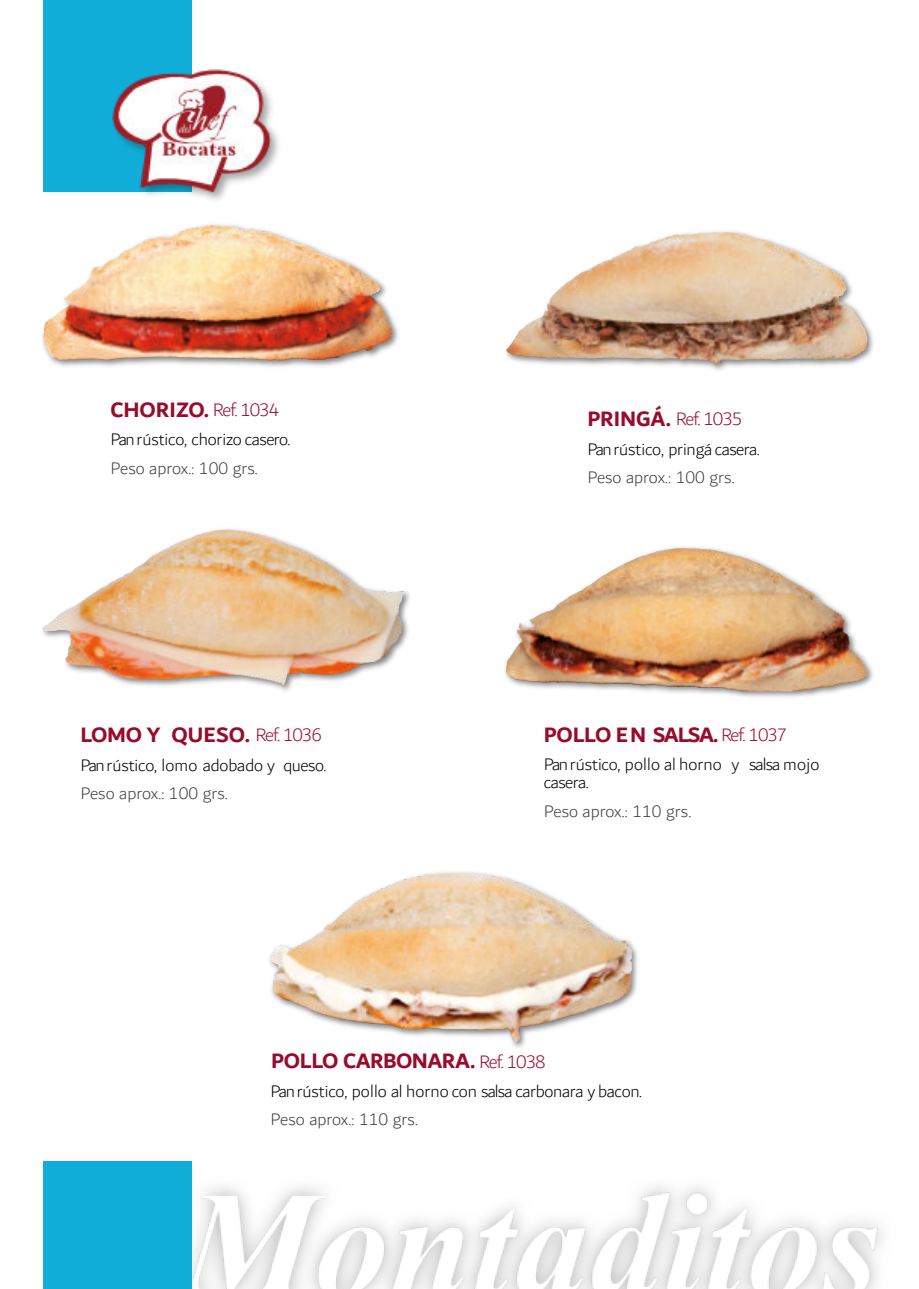
<style>
.page{position:relative;width:919px;height:1289px;background:#fff}
.page>*{position:absolute;margin:0;border:0;box-sizing:border-box;transform-origin:0 0}
.t1{font:700 22.5px "Dubai";color:#990a2c}
.t2{font:700 22.5px "Dubai";letter-spacing:-.02em;color:#990a2c}
.t3{font:700 22.5px "Dubai";letter-spacing:-.04em;color:#990a2c}
.t4{font:300 19.5px "Dubai";letter-spacing:-.055em;color:#990a2c}
.t5{font:300 18px/18px "Dubai";letter-spacing:-.015em;color:#000}
.t6{font:300 18px "Dubai";color:#404040}
.s1{font-weight:300;font-size:19.5px}
.s2{font-weight:700;font-size:22.5px}
</style>
<div class="page">
<div style="left:43px;top:0;width:148px;height:191px;background:#11add9"></div>
<img style="left:42px;top:224px;width:356px;height:143px">
<img style="left:146px;top:225px;width:67px;height:15px">
<img style="left:505px;top:231px;width:369px;height:140px">
<img style="left:651px;top:232px;width:73px;height:10px">
<img style="left:42px;top:529px;width:368px;height:162px">
<img style="left:158px;top:529px;width:68px;height:23px">
<img style="left:505px;top:547px;width:368px;height:150px">
<img style="left:613px;top:548px;width:70px;height:22px">
<img style="left:269px;top:872px;width:369px;height:176px">
<img style="left:373px;top:873px;width:91px;height:19px">
<img style="left:111px;top:68px;width:168px;height:132px">
<img style="left:191px;top:1173px;width:692px;height:115px">
<div style="left:43px;top:1161px;width:148px;height:127px;background:#11add9"></div>
<p class="t1" style="left:110px;top:399px;width:170px">CHORIZO. <span class="s1">Ref. 1034</span></p>
<p class="t5" style="left:110px;top:431px;width:181px">Pan rústico, chorizo casero.</p>
<p class="t6" style="left:110px;top:460px;width:149px">Peso aprox.: 100 grs.</p>
<p class="t1" style="left:81px;top:725px;width:243px">LOMO Y QUESO. <span class="s1">Ref. 1036</span></p>
<p class="t5" style="left:80px;top:757px;width:248px">Pan rústico, lomo adobado y queso.</p>
<p class="t6" style="left:80px;top:785px;width:149px">Peso aprox.: 100 grs.</p>
<p class="t4" style="left:587px;top:410px;width:156px"><span class="s2">PRINGÁ.</span> Ref. 1035</p>
<p class="t5" style="left:587px;top:441px;width:174px">Pan rústico, pringá casera.</p>
<p class="t6" style="left:587px;top:469px;width:149px">Peso aprox.: 100 grs.</p>
<p class="t3" style="left:543px;top:724px;width:245px">POLLO EN SALSA. <span class="s1">Ref. 1037</span></p>
<p class="t5" style="left:543px;top:756px;width:277px">Pan rústico, pollo al horno y salsa mojo casera.</p>
<p class="t6" style="left:543px;top:803px;width:149px">Peso aprox.: 110 grs.</p>
<p class="t2" style="left:271px;top:1051px;width:276px">POLLO CARBONARA. <span class="s1">Ref. 1038</span></p>
<p class="t5" style="left:270px;top:1083px;width:373px">Pan rústico, pollo al horno con salsa carbonara y bacon.</p>
<p class="t6" style="left:270px;top:1111px;width:149px">Peso aprox.: 110 grs.</p>
</div>
